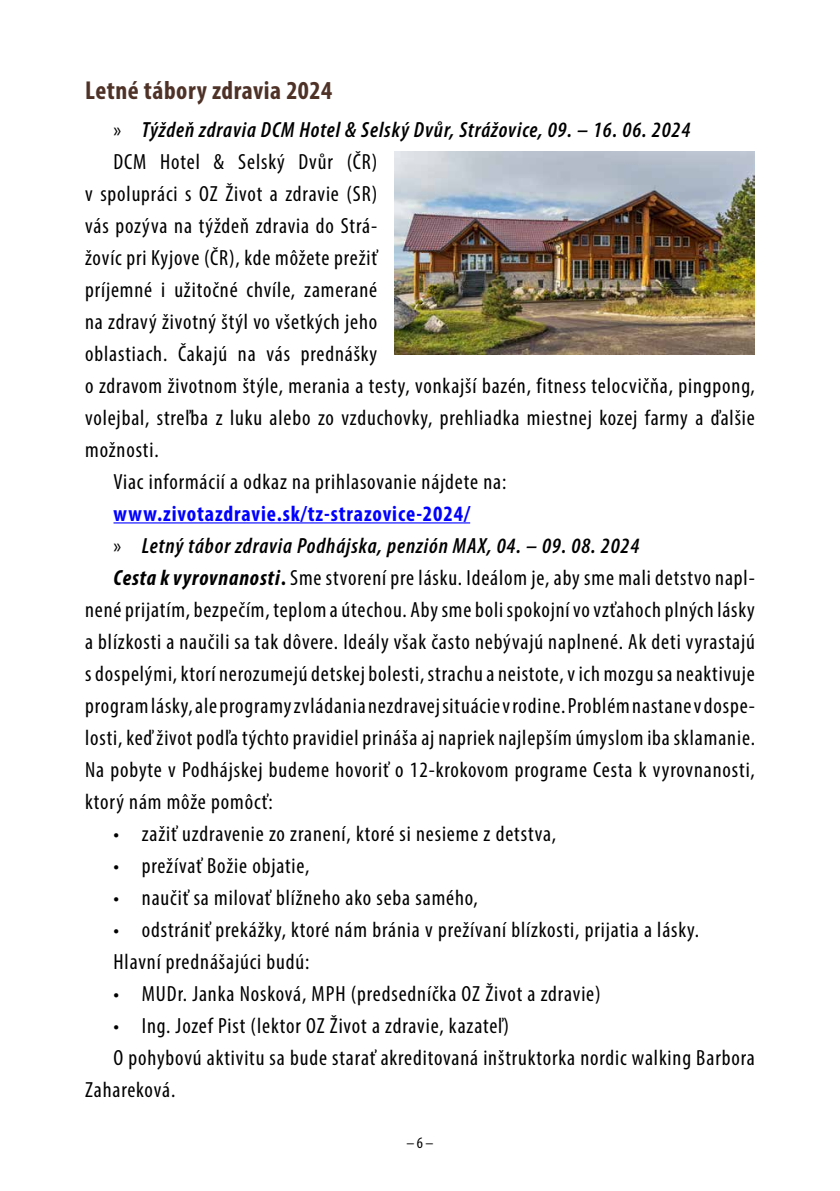
<style>
.page{position:relative;width:840px;height:1191px;background:#fff}
.page>*{position:absolute;margin:0;border:0;box-sizing:border-box;transform-origin:0 0}
.t1{font:700 condensed 26px "Myriad Pro";letter-spacing:.02em;color:#4e3227}
.t2{font:condensed 22px/32px "Myriad Pro";letter-spacing:.04em;color:#000}
.t3{font:italic 600 condensed 22px "Myriad Pro";letter-spacing:.04em;color:#000}
.t4{font:700 condensed 22px "Myriad Pro";letter-spacing:.04em;color:#00f}
.t5{font:condensed 16px "Myriad Pro";color:#000}
.s1{font-weight:400;font-style:normal}
.s2{font-weight:700;font-style:italic}
.s3{font-weight:700}
</style>
<div class="page">
<hr style="left:113px;top:522px;width:357px;height:1px;background:#00f">
<img style="left:394px;top:152px;width:360px;height:203px">
<p class="t1" style="left:85px;top:74px;width:248px">Letné tábory zdravia 2024</p>
<p class="t3" style="left:113px;top:118px;width:578px"><span class="s1">»</span> Týždeň zdravia DCM Hotel &amp; Selský Dvůr, Strážovice, 09. – 16. 06. 2024</p>
<p class="t2" style="left:113px;top:145px;width:265px">DCM Hotel &amp; Selský Dvůr (ČR)</p>
<p class="t2" style="left:85px;top:177px;width:293px">v spolupráci s OZ Život a zdravie (SR)</p>
<p class="t2" style="left:85px;top:209px;width:293px">vás pozýva na týždeň zdravia do Strá-</p>
<p class="t2" style="left:85px;top:241px;width:293px">žovíc pri Kyjove (ČR), kde môžete prežiť</p>
<p class="t2" style="left:85px;top:273px;width:293px">príjemné i užitočné chvíle, zamerané</p>
<p class="t2" style="left:85px;top:305px;width:293px">na zdravý životný štýl vo všetkých jeho</p>
<p class="t2" style="left:85px;top:337px;width:293px">oblastiach. Čakajú na vás prednášky</p>
<p class="t2" style="left:85px;top:369px;width:670px">o zdravom životnom štýle, merania a testy, vonkajší bazén, fitness telocvičňa, pingpong,</p>
<p class="t2" style="left:85px;top:401px;width:670px">volejbal, streľba z luku alebo zo vzduchovky, prehliadka miestnej kozej farmy a ďalšie</p>
<p class="t2" style="left:85px;top:433px;width:75px">možnosti.</p>
<p class="t2" style="left:113px;top:465px;width:394px">Viac informácií a odkaz na prihlasovanie nájdete na:</p>
<p class="t4" style="left:113px;top:500px;width:358px">www.zivotazdravie.sk/tz-strazovice-2024/</p>
<p class="t3" style="left:113px;top:534px;width:527px"><span class="s1">»</span> Letný tábor zdravia Podhájska, penzión MAX, 04. – 09. 08. 2024</p>
<p class="t2" style="left:113px;top:561px;width:642px"><span class="s2">Cesta k vyrovnanosti</span><span class="s3">.</span> Sme stvorení pre lásku. Ideálom je, aby sme mali detstvo napl-</p>
<p class="t2" style="left:85px;top:593px;width:670px">nené prijatím, bezpečím, teplom a útechou. Aby sme boli spokojní vo vzťahoch plných lásky</p>
<p class="t2" style="left:85px;top:625px;width:670px">a blízkosti a naučili sa tak dôvere. Ideály však často nebývajú naplnené. Ak deti vyrastajú</p>
<p class="t2" style="left:85px;top:657px;width:671px">s dospelými, ktorí nerozumejú detskej bolesti, strachu a neistote, v ich mozgu sa neaktivuje</p>
<p class="t2" style="left:85px;top:689px;width:670px">program lásky, ale programy zvládania nezdravej situácie v rodine. Problém nastane v dospe-</p>
<p class="t2" style="left:85px;top:721px;width:671px">losti, keď život podľa týchto pravidiel prináša aj napriek najlepším úmyslom iba sklamanie.</p>
<p class="t2" style="left:85px;top:753px;width:671px">Na pobyte v Podhájskej budeme hovoriť o 12-krokovom programe Cesta k vyrovnanosti,</p>
<p class="t2" style="left:85px;top:785px;width:189px">ktorý nám môže pomôcť:</p>
<p class="t2" style="left:113px;top:817px;width:444px">• zažiť uzdravenie zo zranení, ktoré si nesieme z detstva,</p>
<p class="t2" style="left:113px;top:849px;width:197px">• prežívať Božie objatie,</p>
<p class="t2" style="left:113px;top:881px;width:365px">• naučiť sa milovať blížneho ako seba samého,</p>
<p class="t2" style="left:113px;top:913px;width:586px">• odstrániť prekážky, ktoré nám bránia v prežívaní blízkosti, prijatia a lásky.<br>Hlavní prednášajúci budú:</p>
<p class="t2" style="left:113px;top:977px;width:488px">• MUDr. Janka Nosková, MPH (predsedníčka OZ Život a zdravie)</p>
<p class="t2" style="left:113px;top:1009px;width:397px">• Ing. Jozef Pist (lektor OZ Život a zdravie, kazateľ)</p>
<p class="t2" style="left:113px;top:1041px;width:642px">O pohybovú aktivitu sa bude starať akreditovaná inštruktorka nordic walking Barbora</p>
<p class="t2" style="left:85px;top:1073px;width:92px">Zahareková.</p>
<p class="t5" style="left:406px;top:1133px;width:29px">– 6 –</p>
</div>
